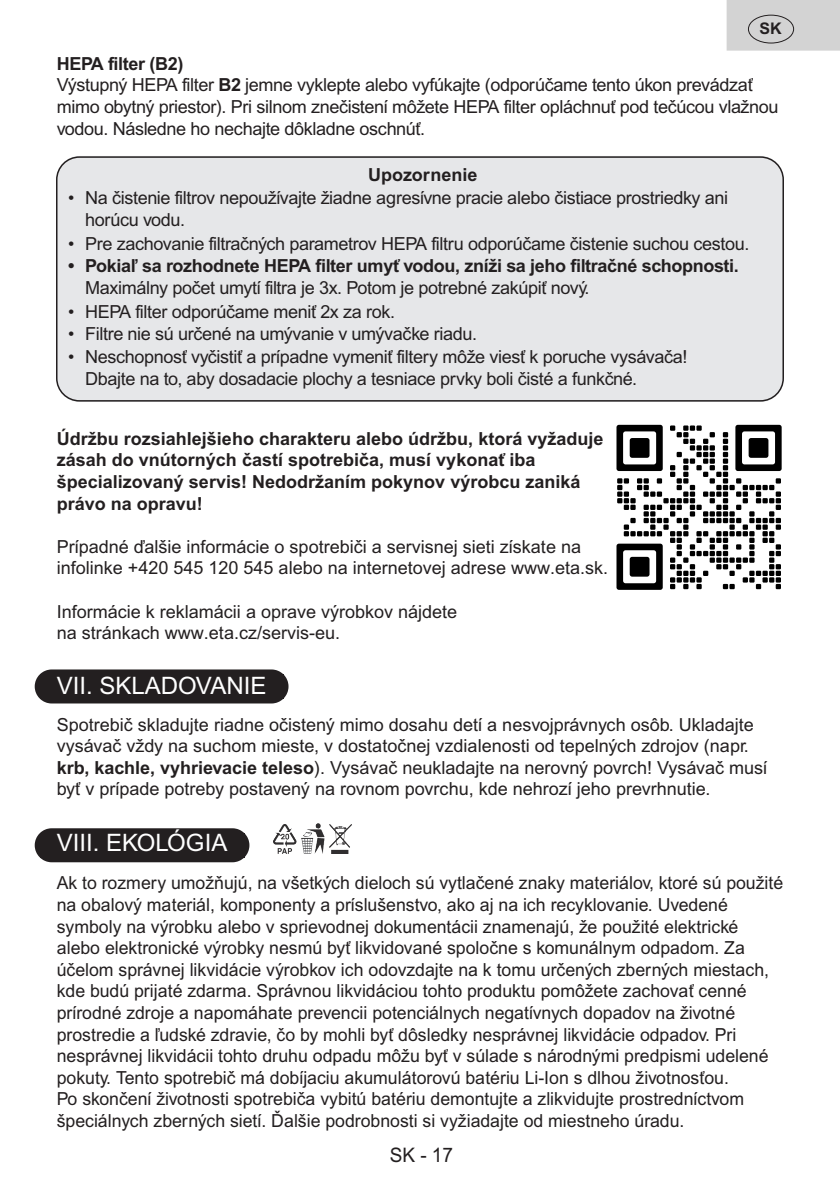
<style>
.page{position:relative;width:840px;height:1191px;background:#fff}
.page>*{position:absolute;margin:0;border:0;box-sizing:border-box;transform-origin:0 0}
.NADPISY__ČERNÁ{font:24px "Arial MT Pro";color:#fff}
.t1{font:20px "Arial MT Pro";color:#231f20;scale:.95 1}
.klasický_text{font:18px/21.6px "Arial MT Pro";color:#231f20}
.klasický_text-2{font:18px/21.6px "Arial MT Pro";letter-spacing:-.02em;color:#231f20}
.klasický_text-3{font:700 18px/21.6px "Arial MT Pro";color:#231f20}
.klasický_text-4{font:700 18px/21.6px "Arial MT Pro";letter-spacing:-.02em;color:#231f20}
.RÁMEČEK_-_nadpisek{font:700 18px "Arial MT Pro";color:#231f20}
.t2{font:700 16px "Arial MT Pro";color:#231f20}
.s1{font-weight:700}
.s2{font-weight:400}
</style>
<div class="page">
<div style="left:726px;top:0;width:113px;height:51px;background:#d3d3d3"></div>
<div style="left:747px;top:15px;width:46px;height:28px;border:1px solid #231f20;border-radius:50%"></div>
<div style="left:57px;top:156px;width:725px;height:246px;background:#e6e7e9;border-radius:23px"></div>
<div style="left:56px;top:156px;width:727px;height:245px;border:2px solid #231f20;border-radius:23px"></div>
<div style="left:46px;top:680px;width:231px;height:12px;background:#231f20"></div>
<div style="left:35px;top:669px;width:253px;height:34px;border:10px solid #231f20;border-radius:12px"></div>
<div style="left:46px;top:839px;width:192px;height:12px;background:#231f20"></div>
<div style="left:35px;top:828px;width:214px;height:34px;border:10px solid #231f20;border-radius:12px"></div>
<svg style="left:618px;top:424px;width:164px;height:46px"></svg>
<svg style="left:616px;top:425px;width:165px;height:165px"></svg>
<img style="left:273px;top:823px;width:79px;height:30px">
<p class="t2" style="left:759px;top:19px;width:24px">SK</p>
<p class="klasický_text-4" style="left:57px;top:53px;width:128px">HEPA filter (B2)</p>
<p class="klasický_text-2" style="left:57px;top:75px;width:723px">Výstupný HEPA filter <span class="s1">B2</span> jemne vyklepte alebo vyfúkajte (odporúčame tento úkon prevádzať mimo obytný priestor). Pri silnom znečistení môžete HEPA filter opláchnuť pod tečúcou vlažnou vodou. Následne ho nechajte dôkladne oschnúť.</p>
<p class="RÁMEČEK_-_nadpisek" style="left:368px;top:165px;width:111px">Upozornenie</p>
<p class="klasický_text-2" style="left:85px;top:188px;width:644px;text-indent:-17px">• Na čistenie filtrov nepoužívajte žiadne agresívne pracie alebo čistiace prostriedky ani horúcu vodu.</p>
<p class="klasický_text-2" style="left:68px;top:233px;width:682px">• Pre zachovanie filtračných parametrov HEPA filtru odporúčame čistenie suchou cestou.</p>
<p class="klasický_text-4" style="left:85px;top:256px;width:655px;text-indent:-17px">• Pokiaľ sa rozhodnete HEPA filter umyť vodou, zníži sa jeho filtračné schopnosti.<br><span class="s2">Maximálny počet umytí filtra je 3x. Potom je potrebné zakúpiť nový.</span></p>
<p class="klasický_text-2" style="left:68px;top:301px;width:328px">• HEPA filter odporúčame meniť 2x za rok.</p>
<p class="klasický_text-2" style="left:68px;top:324px;width:410px">• Filtre nie sú určené na umývanie v umývačke riadu.</p>
<p class="klasický_text-2" style="left:85px;top:347px;width:603px;text-indent:-17px">• Neschopnosť vyčistiť a prípadne vymeniť filtery môže viesť k poruche vysávača!<br>Dbajte na to, aby dosadacie plochy a tesniace prvky boli čisté a funkčné.</p>
<p class="klasický_text-3" style="left:57px;top:428px;width:548px">Údržbu rozsiahlejšieho charakteru alebo údržbu, ktorá vyžaduje zásah do vnútorných častí spotrebiča, musí vykonať iba špecializovaný servis! Nedodržaním pokynov výrobcu zaniká právo na opravu!</p>
<p class="klasický_text" style="left:57px;top:536px;width:552px">Prípadné ďalšie informácie o spotrebiči a servisnej sieti získate na infolinke +420 545 120 545 alebo na internetovej adrese www.eta.sk.</p>
<p class="klasický_text" style="left:57px;top:601px;width:402px">Informácie k reklamácii a oprave výrobkov nájdete na stránkach www.eta.cz/servis-eu.</p>
<p class="NADPISY__ČERNÁ" style="left:57px;top:672px;width:211px">VII. SKLADOVANIE</p>
<p class="klasický_text" style="left:57px;top:714px;width:711px">Spotrebič skladujte riadne očistený mimo dosahu detí a nesvojprávnych osôb. Ukladajte vysávač vždy na suchom mieste, v dostatočnej vzdialenosti od tepelných zdrojov (napr. <span class="s1">krb, kachle, vyhrievacie teleso</span>). Vysávač neukladajte na nerovný povrch! Vysávač musí byť v prípade potreby postavený na rovnom povrchu, kde nehrozí jeho prevrhnutie.</p>
<p class="NADPISY__ČERNÁ" style="left:57px;top:828px;width:172px">VIII. EKOLÓGIA</p>
<p class="klasický_text" style="left:57px;top:873px;width:727px">Ak to rozmery umožňujú, na všetkých dieloch sú vytlačené znaky materiálov, ktoré sú použité na obalový materiál, komponenty a príslušenstvo, ako aj na ich recyklovanie. Uvedené symboly na výrobku alebo v sprievodnej dokumentácii znamenajú, že použité elektrické alebo elektronické výrobky nesmú byť likvidované spoločne s komunálnym odpadom. Za účelom správnej likvidácie výrobkov ich odovzdajte na k tomu určených zberných miestach, kde budú prijaté zdarma. Správnou likvidáciou tohto produktu pomôžete zachovať cenné prírodné zdroje a napomáhate prevencii potenciálnych negatívnych dopadov na životné prostredie a ľudské zdravie, čo by mohli byť dôsledky nesprávnej likvidácie odpadov. Pri nesprávnej likvidácii tohto druhu odpadu môžu byť v súlade s národnými predpismi udelené pokuty. Tento spotrebič má dobíjaciu akumulátorovú batériu Li-Ion s dlhou životnosťou.<br>Po skončení životnosti spotrebiča vybitú batériu demontujte a zlikvidujte prostredníctvom špeciálnych zberných sietí. Ďalšie podrobnosti si vyžiadajte od miestneho úradu.</p>
<p class="t1" style="left:389px;top:1143px;width:68px">SK - 17</p>
</div>
